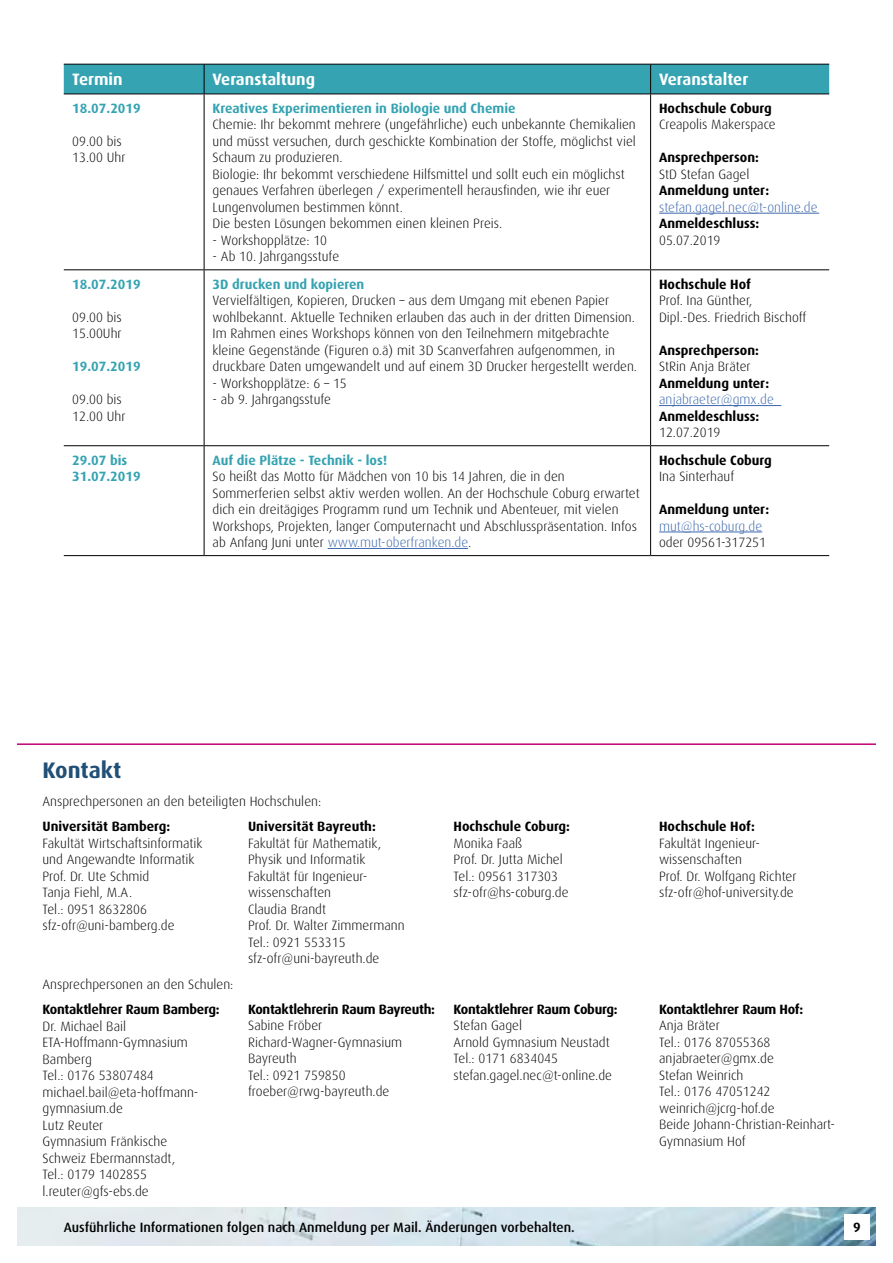
<style>
.page{position:relative;width:893px;height:1263px;background:#fff}
.page>*{position:absolute;margin:0;border:0;box-sizing:border-box;transform-origin:0 0}
.t1{font:700 22.5px "Dax";color:#214f76}
.t2{font:700 16.5px "Dax";color:#fff}
.t3{font:300 13.5px/16.5px "Dax";color:#000}
.t4{font:700 13.5px "Dax";color:#000}
.t5{font:700 13.5px/16.5px "Dax";color:#35a3b2}
.t6{font:700 13.5px "Dax";letter-spacing:-.02em;color:#000}
.t7{font:500 13.5px "Dax";color:#000}
.t8{font:300 13.5px "Dax";color:#3c68ae}
.s1{color:#3c68ae}
</style>
<div class="page">
<img style="left:17px;top:1208px;width:859px;height:38px">
<div style="left:844px;top:1214px;width:26px;height:25px;background:#fff"></div>
<hr style="left:17px;top:743px;width:859px;height:2px;background:#c10077">
<svg style="left:64px;top:64px;width:765px;height:30px;background:#339baa"></svg>
<hr style="left:64px;top:94px;width:140px;height:1px;background:#000">
<hr style="left:204px;top:94px;width:447px;height:1px;background:#000">
<hr style="left:651px;top:94px;width:178px;height:1px;background:#000">
<hr style="left:204px;top:94px;width:1px;height:175px;background:#000">
<hr style="left:650px;top:94px;width:1px;height:175px;background:#000">
<hr style="left:64px;top:269px;width:140px;height:1px;background:#000">
<hr style="left:204px;top:269px;width:447px;height:1px;background:#000">
<hr style="left:204px;top:270px;width:1px;height:175px;background:#000">
<hr style="left:651px;top:269px;width:178px;height:1px;background:#000">
<hr style="left:650px;top:270px;width:1px;height:175px;background:#000">
<hr style="left:64px;top:445px;width:140px;height:1px;background:#000">
<hr style="left:204px;top:445px;width:447px;height:1px;background:#000">
<hr style="left:204px;top:446px;width:1px;height:109px;background:#000">
<hr style="left:651px;top:445px;width:178px;height:1px;background:#000">
<hr style="left:650px;top:446px;width:1px;height:109px;background:#000">
<hr style="left:64px;top:555px;width:140px;height:1px;background:#000">
<hr style="left:204px;top:555px;width:447px;height:1px;background:#000">
<hr style="left:651px;top:555px;width:178px;height:1px;background:#000">
<hr style="left:659px;top:213px;width:160px;height:1px;background:#3c68ae">
<hr style="left:659px;top:405px;width:122px;height:1px;background:#3c68ae">
<hr style="left:328px;top:548px;width:140px;height:1px;background:#3c68ae">
<hr style="left:659px;top:532px;width:103px;height:1px;background:#3c68ae">
<p class="t2" style="left:72px;top:70px;width:52px">Termin</p>
<p class="t2" style="left:213px;top:70px;width:104px">Veranstaltung</p>
<p class="t2" style="left:659px;top:70px;width:91px">Veranstalter</p>
<p class="t5" style="left:72px;top:100px;width:70px">18.07.2019</p>
<p class="t3" style="left:72px;top:133px;width:55px">09.00 bis<br>13.00 Uhr</p>
<p class="t5" style="left:213px;top:100px;width:304px">Kreatives Experimentieren in Biologie und Chemie</p>
<p class="t3" style="left:213px;top:117px;width:425px">Chemie: Ihr bekommt mehrere (ungefährliche) euch unbekannte Chemikalien und müsst versuchen, durch geschickte Kombination der Stoffe, möglichst viel Schaum zu produzieren.<br>Biologie: Ihr bekommt verschiedene Hilfsmittel und sollt euch ein möglichst genaues Verfahren überlegen / experimentell herausfinden, wie ihr euer Lungenvolumen bestimmen könnt.<br>Die besten Lösungen bekommen einen kleinen Preis.</p>
<p class="t3" style="left:213px;top:232px;width:116px">- Workshopplätze: 10</p>
<p class="t3" style="left:213px;top:248px;width:128px">- Ab 10. Jahrgangsstufe</p>
<p class="t4" style="left:659px;top:100px;width:114px">Hochschule Coburg</p>
<p class="t3" style="left:659px;top:117px;width:118px">Creapolis Makerspace</p>
<p class="t4" style="left:659px;top:150px;width:101px">Ansprechperson:</p>
<p class="t3" style="left:659px;top:166px;width:92px">StD Stefan Gagel</p>
<p class="t4" style="left:659px;top:183px;width:112px">Anmeldung unter:</p>
<p class="t8" style="left:659px;top:200px;width:160px">stefan.gagel.nec@t-online.de</p>
<p class="t4" style="left:659px;top:216px;width:102px">Anmeldeschluss:</p>
<p class="t3" style="left:659px;top:232px;width:63px">05.07.2019</p>
<p class="t5" style="left:72px;top:276px;width:70px">18.07.2019</p>
<p class="t3" style="left:72px;top:309px;width:51px">09.00 bis<br>15.00Uhr</p>
<p class="t5" style="left:72px;top:358px;width:70px">19.07.2019</p>
<p class="t3" style="left:72px;top:391px;width:55px">09.00 bis<br>12.00 Uhr</p>
<p class="t5" style="left:213px;top:276px;width:153px">3D drucken und kopieren</p>
<p class="t3" style="left:213px;top:292px;width:426px">Vervielfältigen, Kopieren, Drucken – aus dem Umgang mit ebenen Papier wohlbekannt. Aktuelle Techniken erlauben das auch in der dritten Dimension.<br>Im Rahmen eines Workshops können von den Teilnehmern mitgebrachte kleine Gegenstände (Figuren o.ä) mit 3D Scanverfahren aufgenommen, in druckbare Daten umgewandelt und auf einem 3D Drucker hergestellt werden.</p>
<p class="t3" style="left:213px;top:375px;width:136px">- Workshopplätze: 6 – 15</p>
<p class="t3" style="left:213px;top:391px;width:120px">- ab 9. Jahrgangsstufe</p>
<p class="t5" style="left:72px;top:452px;width:70px">29.07 bis<br>31.07.2019</p>
<p class="t5" style="left:213px;top:452px;width:176px">Auf die Plätze - Technik - los!</p>
<p class="t3" style="left:213px;top:468px;width:429px">So heißt das Motto für Mädchen von 10 bis 14 Jahren, die in den Sommerferien selbst aktiv werden wollen. An der Hochschule Coburg erwartet dich ein dreitägiges Programm rund um Technik und Abenteuer, mit vielen Workshops, Projekten, langer Computernacht und Abschlusspräsentation. Infos ab Anfang Juni unter <span class="s1">www.mut-oberfranken.de</span>.</p>
<p class="t4" style="left:659px;top:276px;width:93px">Hochschule Hof</p>
<p class="t3" style="left:659px;top:292px;width:149px">Prof. Ina Günther,<br>Dipl.-Des. Friedrich Bischoff</p>
<p class="t4" style="left:659px;top:342px;width:101px">Ansprechperson:</p>
<p class="t3" style="left:659px;top:358px;width:93px">StRin Anja Bräter</p>
<p class="t4" style="left:659px;top:375px;width:112px">Anmeldung unter:</p>
<p class="t8" style="left:659px;top:392px;width:116px">anjabraeter@gmx.de</p>
<p class="t4" style="left:659px;top:408px;width:102px">Anmeldeschluss:</p>
<p class="t3" style="left:659px;top:424px;width:63px">12.07.2019</p>
<p class="t4" style="left:659px;top:452px;width:114px">Hochschule Coburg</p>
<p class="t3" style="left:659px;top:468px;width:77px">Ina Sinterhauf</p>
<p class="t4" style="left:659px;top:502px;width:112px">Anmeldung unter:</p>
<p class="t8" style="left:659px;top:518px;width:105px">mut@hs-coburg.de</p>
<p class="t3" style="left:659px;top:534px;width:108px">oder 09561-317251</p>
<h1 class="t1" style="left:43px;top:758px;width:80px">Kontakt</h1>
<p class="t3" style="left:43px;top:793px;width:280px">Ansprechpersonen an den beteiligten Hochschulen:</p>
<p class="t4" style="left:43px;top:819px;width:129px">Universität Bamberg:</p>
<p class="t3" style="left:43px;top:835px;width:162px">Fakultät Wirtschaftsinformatik und Angewandte Informatik<br>Prof. Dr. Ute Schmid<br>Tanja Fiehl, M.A.<br>Tel.: 0951 8632806 sfz-ofr@uni-bamberg.de</p>
<p class="t3" style="left:43px;top:976px;width:192px">Ansprechpersonen an den Schulen:</p>
<p class="t6" style="left:43px;top:1002px;width:179px">Kontaktlehrer Raum Bamberg:</p>
<p class="t3" style="left:43px;top:1018px;width:158px">Dr. Michael Bail<br>ETA-Hoffmann-Gymnasium<br>Bamberg<br>Tel.: 0176 53807484 michael.bail@eta-hoffmann&shy;gymnasium.de<br>Lutz Reuter<br>Gymnasium Fränkische<br>Schweiz Ebermannstadt,<br>Tel.: 0179 1402855 l.reuter@gfs-ebs.de</p>
<p class="t4" style="left:248px;top:819px;width:129px">Universität Bayreuth:</p>
<p class="t3" style="left:248px;top:835px;width:158px">Fakultät für Mathematik,<br>Physik und Informatik<br>Fakultät für Ingenieur&shy;wissenschaften<br>Claudia Brandt<br>Prof. Dr. Walter Zimmermann<br>Tel.: 0921 553315 sfz-ofr@uni-bayreuth.de</p>
<p class="t6" style="left:248px;top:1002px;width:189px">Kontaktlehrerin Raum Bayreuth:</p>
<p class="t3" style="left:248px;top:1018px;width:156px">Sabine Fröber<br>Richard-Wagner-Gymnasium<br>Bayreuth<br>Tel.: 0921 759850 froeber@rwg-bayreuth.de</p>
<p class="t4" style="left:454px;top:819px;width:118px">Hochschule Coburg:</p>
<p class="t3" style="left:454px;top:835px;width:116px">Monika Faaß<br>Prof. Dr. Jutta Michel<br>Tel.: 09561 317303 sfz-ofr@hs-coburg.de</p>
<p class="t6" style="left:454px;top:1001px;width:165px">Kontaktlehrer Raum Coburg:</p>
<p class="t3" style="left:454px;top:1018px;width:160px">Stefan Gagel<br>Arnold Gymnasium Neustadt<br>Tel.: 0171 6834045 stefan.gagel.nec@t-online.de</p>
<p class="t4" style="left:659px;top:819px;width:97px">Hochschule Hof:</p>
<p class="t3" style="left:659px;top:835px;width:139px">Fakultät Ingenieur&shy;wissenschaften<br>Prof. Dr. Wolfgang Richter sfz-ofr@hof-university.de</p>
<p class="t6" style="left:659px;top:1001px;width:146px">Kontaktlehrer Raum Hof:</p>
<p class="t3" style="left:659px;top:1018px;width:178px">Anja Bräter<br>Tel.: 0176 87055368 anjabraeter@gmx.de<br>Stefan Weinrich<br>Tel.: 0176 47051242 weinrich@jcrg-hof.de<br>Beide Johann-Christian-Reinhart-<br>Gymnasium Hof</p>
<p class="t7" style="left:64px;top:1220px;width:513px">Ausführliche Informationen folgen nach Anmeldung per Mail. Änderungen vorbehalten.</p>
<p class="t4" style="left:853px;top:1220px;width:9px">9</p>
</div>
